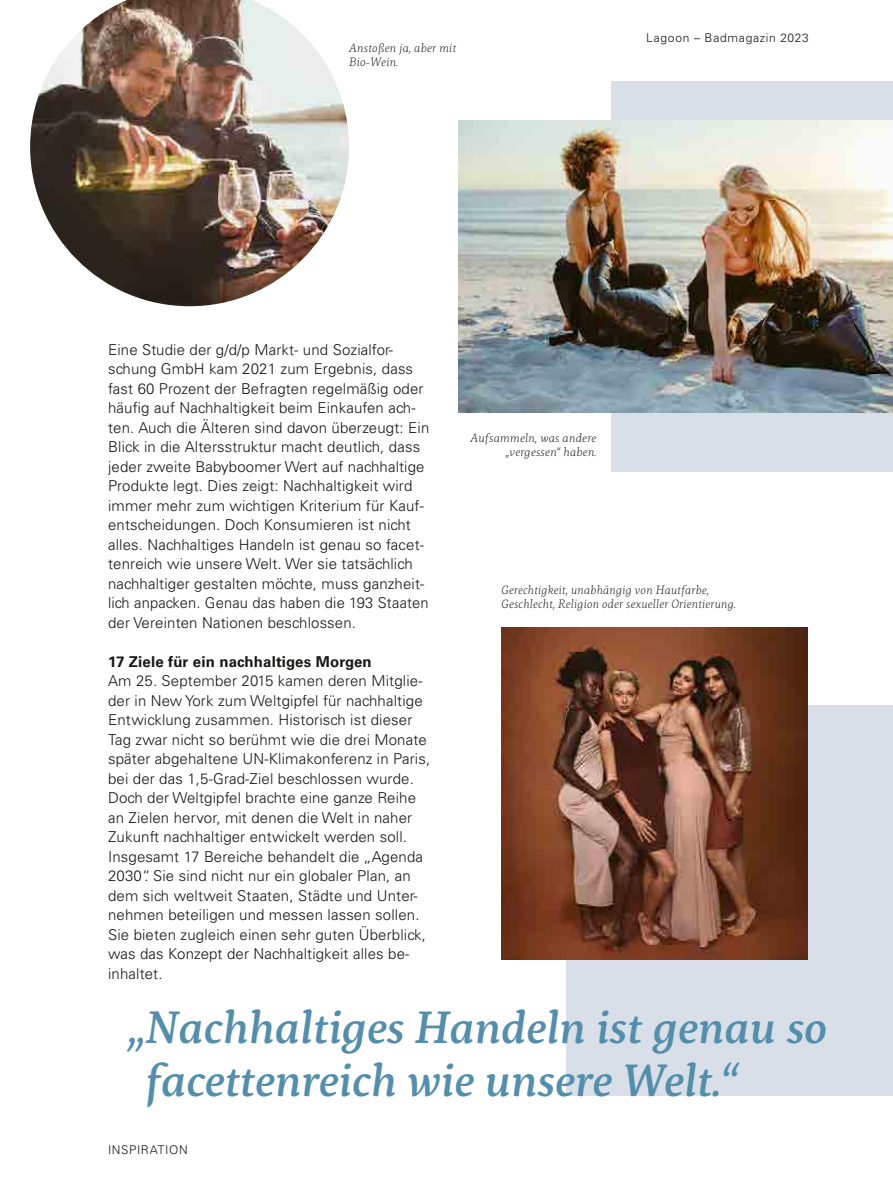
<style>
.page{position:relative;width:893px;height:1191px;background:#fff}
.page>*{position:absolute;margin:0;border:0;box-sizing:border-box;transform-origin:0 0}
.t1{font:italic 500 45px/52.5px "Servus Slab";color:#548eab}
.t2{font:300 15px/19.5px "Univers LT Std";letter-spacing:.01em;color:#181716}
.t3{font:700 15px "Univers LT Std";letter-spacing:.01em;color:#181716}
.t4{font:italic 200 12px/14.7px "Servus Slab";letter-spacing:.025em;color:#181716}
.t5{font:300 12px "Univers LT Std";letter-spacing:.055em;color:#181716}
</style>
<div class="page">
<div style="left:567px;top:706px;width:326px;height:390px;background:#d8dfe8"></div>
<div style="left:611px;top:82px;width:282px;height:390px;background:#d8dfe8"></div>
<img style="left:501px;top:628px;width:307px;height:331px">
<img style="left:30px;top:0;width:319px;height:306px">
<img style="left:458px;top:121px;width:435px;height:292px">
<p class="t4" style="left:349px;top:40px;width:109px">Anstoßen ja, aber mit<br>Bio-Wein.</p>
<p class="t5" style="left:646px;top:31px;width:164px">Lagoon – Badmagazin 2023</p>
<p class="t2" style="left:108px;top:339px;width:323px">Eine Studie der g/d/p Markt- und Sozialfor&shy;schung GmbH kam 2021 zum Ergebnis, dass fast 60 Prozent der Befragten regelmäßig oder häufig auf Nachhaltigkeit beim Einkaufen ach&shy;ten. Auch die Älteren sind davon überzeugt: Ein Blick in die Altersstruktur macht deutlich, dass jeder zweite Babyboomer Wert auf nachhaltige Produkte legt. Dies zeigt: Nachhaltigkeit wird immer mehr zum wichtigen Kriterium für Kauf&shy;entscheidungen. Doch Konsumieren ist nicht alles. Nachhaltiges Handeln ist genau so facet&shy;tenreich wie unsere Welt. Wer sie tatsächlich nachhaltiger gestalten möchte, muss ganzheit&shy;lich anpacken. Genau das haben die 193 Staaten der Vereinten Nationen beschlossen.</p>
<p class="t3" style="left:108px;top:652px;width:265px">17 Ziele für ein nachhaltiges Morgen</p>
<p class="t2" style="left:108px;top:671px;width:324px">Am 25. September 2015 kamen deren Mitglie&shy;der in New York zum Weltgipfel für nachhaltige Entwicklung zusammen. Historisch ist dieser Tag zwar nicht so berühmt wie die drei Monate später abgehaltene UN-Klimakonferenz in Paris, bei der das 1,5-Grad-Ziel beschlossen wurde.<br>Doch der Weltgipfel brachte eine ganze Reihe an Zielen hervor, mit denen die Welt in naher Zukunft nachhaltiger entwickelt werden soll.<br>Insgesamt 17 Bereiche behandelt die „Agenda 2030“. Sie sind nicht nur ein globaler Plan, an dem sich weltweit Staaten, Städte und Unter&shy;nehmen beteiligen und messen lassen sollen.<br>Sie bieten zugleich einen sehr guten Überblick, was das Konzept der Nachhaltigkeit alles be&shy;inhaltet.</p>
<h1 class="t1" style="left:146px;top:1001px;width:683px;text-indent:-17px">„Nachhaltiges Handeln ist genau so facettenreich wie unsere Welt.“</h1>
<p class="t4" style="left:471px;top:430px;width:127px;text-align:right">Aufsammeln, was andere „vergessen“ haben.</p>
<p class="t4" style="left:501px;top:582px;width:236px">Gerechtigkeit, unabhängig von Hautfarbe,<br>Geschlecht, Religion oder sexueller Orientierung.</p>
<p class="t5" style="left:108px;top:1143px;width:81px">INSPIRATION</p>
</div>
